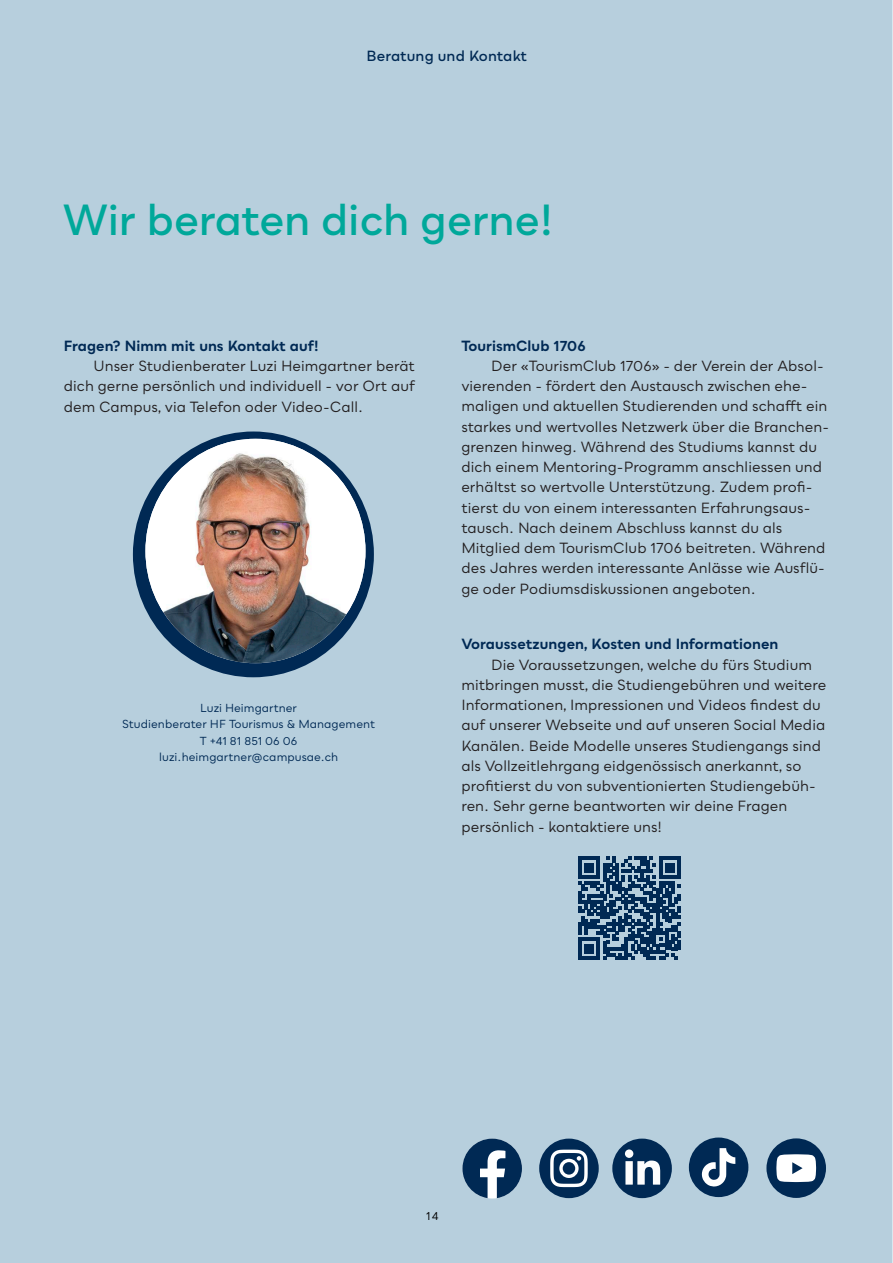
<style>
.page{position:relative;width:893px;height:1263px;background:#b7cfdd}
.page>*{position:absolute;margin:0;border:0;box-sizing:border-box;transform-origin:0 0}
.t1{font:600 42px "Bozon";letter-spacing:-.005em;color:#00a89a}
.t2{font:14.25px/20.2px "Bozon";letter-spacing:.005em;color:#231f20}
.t3{font:700 14.25px "Bozon";letter-spacing:.005em;color:#002954}
.t4{font:600 14.25px "Bozon";letter-spacing:.005em;color:#002954}
.t5{font:11.25px/16.5px "Bozon";letter-spacing:.005em;color:#002954;text-align:center}
.t6{font:11.25px "Bozon";color:#000}
</style>
<div class="page">
<svg style="left:578px;top:857px;width:103px;height:102px"></svg>
<div style="left:133px;top:431px;width:241px;height:246px;background:#002954;border-radius:50%"></div>
<img style="left:145px;top:439px;width:220px;height:224px">
<hr style="left:892px;top:0;width:1px;height:1263px;background:#fff">
<div style="left:689px;top:1137px;width:59px;height:60px;background:#002954;border-radius:50%"></div>
<svg style="left:702px;top:1148px;width:33px;height:39px"></svg>
<div style="left:766px;top:1138px;width:60px;height:60px;background:#002954;border-radius:50%"></div>
<svg style="left:776px;top:1154px;width:40px;height:28px"></svg>
<div style="left:612px;top:1138px;width:60px;height:60px;background:#002954;border-radius:50%"></div>
<svg style="left:625px;top:1160px;width:35px;height:24px"></svg>
<div style="left:625px;top:1149px;width:8px;height:9px;background:#fdfdfd;border-radius:50%"></div>
<div style="left:539px;top:1138px;width:60px;height:60px;background:#002954;border-radius:50%"></div>
<svg style="left:550px;top:1149px;width:38px;height:38px"></svg>
<svg style="left:462px;top:1138px;width:60px;height:60px"></svg>
<p class="t4" style="left:367px;top:47px;width:162px">Beratung und Kontakt</p>
<h1 class="t1" style="left:63px;top:192px;width:492px">Wir beraten dich gerne!</h1>
<p class="t3" style="left:64px;top:336px;width:256px">Fragen? Nimm mit uns Kontakt auf!</p>
<p class="t2" style="left:64px;top:356px;width:353px;text-align:justify;text-indent:30px">Unser Studienberater Luzi Heimgartner berät dich gerne persönlich und individuell - vor Ort auf dem Campus, via Telefon oder Video-Call.</p>
<p class="t5" style="left:122px;top:699px;width:255px">Luzi Heimgartner<br>Studienberater HF Tourismus &amp; Management<br>T +41 81 851 06 06 luzi.heimgartner@campusae.ch</p>
<p class="t3" style="left:461px;top:336px;width:126px">TourismClub 1706</p>
<p class="t2" style="left:461px;top:355px;width:369px;text-indent:30px">Der «TourismClub 1706» - der Verein der Absol&shy;vierenden - fördert den Austausch zwischen ehe&shy;maligen und aktuellen Studierenden und schafft ein starkes und wertvolles Netzwerk über die Branchen&shy;grenzen hinweg. Während des Studiums kannst du dich einem Mentoring-Programm anschliessen und erhältst so wertvolle Unterstützung. Zudem profi&shy;tierst du von einem interessanten Erfahrungsaus&shy;tausch. Nach deinem Abschluss kannst du als Mitglied dem TourismClub 1706 beitreten. Während des Jahres werden interessante Anlässe wie Ausflü&shy;ge oder Podiumsdiskussionen angeboten.</p>
<p class="t3" style="left:461px;top:635px;width:319px">Voraussetzungen, Kosten und Informationen</p>
<p class="t2" style="left:461px;top:654px;width:366px;text-indent:30px">Die Voraussetzungen, welche du fürs Studium mitbringen musst, die Studiengebühren und weitere Informationen, Impressionen und Videos findest du auf unserer Webseite und auf unseren Social Media Kanälen. Beide Modelle unseres Studiengangs sind als Vollzeitlehrgang eidgenössisch anerkannt, so profitierst du von subventionierten Studiengebüh&shy;ren. Sehr gerne beantworten wir deine Fragen persönlich - kontaktiere uns!</p>
<p class="t6" style="left:425px;top:1209px;width:16px">14</p>
</div>
